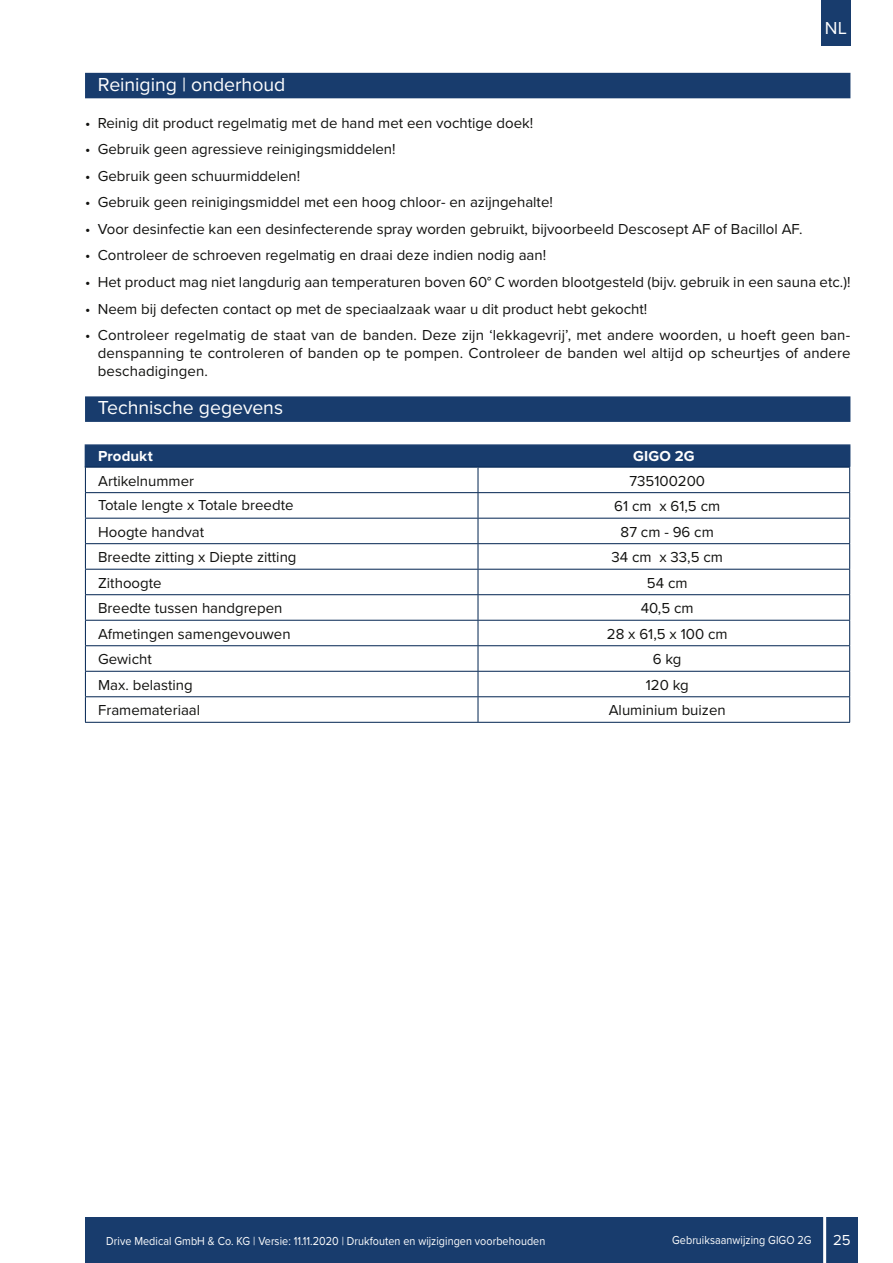
<style>
.page{position:relative;width:893px;height:1263px;background:#fff}
.page>*{position:absolute;margin:0;border:0;box-sizing:border-box;transform-origin:0 0}
.t1{font:19.5px "Proxima Nova";color:#fff}
.t2{font:18px "Proxima Nova";color:#fff}
.t3{font:15px/18px "Proxima Nova";color:#11110f;text-align:justify}
.t4{font:700 15px "Proxima Nova";letter-spacing:.005em;color:#fff}
.t5{font:15px "Proxima Nova";color:#fff}
.t6{font:12px "Proxima Nova";letter-spacing:.005em;color:#fff;scale:.9 1}
</style>
<div class="page">
<div style="left:85px;top:1217px;width:772px;height:46px;background:#183c6d"></div>
<hr style="left:823px;top:1213px;width:3px;height:50px;background:#fff">
<div style="left:821px;top:0;width:29px;height:46px;background:#183c6d"></div>
<div style="left:85px;top:73px;width:765px;height:25px;background:#183c6d"></div>
<div style="left:85px;top:396px;width:765px;height:26px;background:#183c6d"></div>
<hr style="left:85px;top:444px;width:393px;height:2px;background:#183c6d">
<hr style="left:478px;top:444px;width:372px;height:2px;background:#183c6d">
<svg style="left:85px;top:446px;width:765px;height:276px"></svg>
<hr style="left:85px;top:722px;width:393px;height:1px;background:#002350">
<hr style="left:478px;top:722px;width:372px;height:1px;background:#002350">
<hr style="left:85px;top:467px;width:393px;height:1px;background:#002350">
<p class="t2" style="left:825px;top:15px;width:23px">NL</p>
<h1 class="t1" style="left:98px;top:70px;width:189px">Reiniging | onderhoud</h1>
<p class="t3" style="left:85px;top:113px;width:450px">• Reinig dit product regelmatig met de hand met een vochtige doek!</p>
<p class="t3" style="left:85px;top:140px;width:312px">• Gebruik geen agressieve reinigingsmiddelen!</p>
<p class="t3" style="left:85px;top:166px;width:217px">• Gebruik geen schuurmiddelen!</p>
<p class="t3" style="left:85px;top:193px;width:469px">• Gebruik geen reinigingsmiddel met een hoog chloor- en azijngehalte!</p>
<p class="t3" style="left:85px;top:219px;width:719px">• Voor desinfectie kan een desinfecterende spray worden gebruikt, bijvoorbeeld Descosept AF of Bacillol AF.</p>
<p class="t3" style="left:85px;top:246px;width:463px">• Controleer de schroeven regelmatig en draai deze indien nodig aan!</p>
<p class="t3" style="left:85px;top:272px;width:767px">• Het product mag niet langdurig aan temperaturen boven 60° C worden blootgesteld (bijv. gebruik in een sauna etc.)!</p>
<p class="t3" style="left:85px;top:299px;width:564px">• Neem bij defecten contact op met de speciaalzaak waar u dit product hebt gekocht!</p>
<p class="t3" style="left:98px;top:325px;width:754px;text-indent:-13px">• Controleer regelmatig de staat van de banden. Deze zijn ‘lekkagevrij’, met andere woorden, u hoeft geen ban&shy;denspanning te controleren of banden op te pompen. Controleer de banden wel altijd op scheurtjes of andere beschadigingen.</p>
<h1 class="t1" style="left:98px;top:393px;width:187px">Technische gegevens</h1>
<p class="t4" style="left:98px;top:445px;width:56px">Produkt</p>
<p class="t4" style="left:633px;top:445px;width:63px">GIGO 2G</p>
<p class="t3" style="left:98px;top:471px;width:97px">Artikelnummer</p>
<p class="t3" style="left:629px;top:471px;width:77px">735100200</p>
<p class="t3" style="left:98px;top:496px;width:197px">Totale lengte x Totale breedte</p>
<p class="t3" style="left:614px;top:497px;width:107px">61 cm x 61,5 cm</p>
<p class="t3" style="left:98px;top:522px;width:107px">Hoogte handvat</p>
<p class="t3" style="left:621px;top:522px;width:95px">87 cm - 96 cm</p>
<p class="t3" style="left:98px;top:548px;width:200px">Breedte zitting x Diepte zitting</p>
<p class="t3" style="left:611px;top:548px;width:113px">34 cm x 33,5 cm</p>
<p class="t3" style="left:98px;top:573px;width:65px">Zithoogte</p>
<p class="t3" style="left:647px;top:573px;width:42px">54 cm</p>
<p class="t3" style="left:98px;top:599px;width:186px">Breedte tussen handgrepen</p>
<p class="t3" style="left:641px;top:599px;width:54px">40,5 cm</p>
<p class="t3" style="left:98px;top:624px;width:194px">Afmetingen samengevouwen</p>
<p class="t3" style="left:607px;top:624px;width:122px">28 x 61,5 x 100 cm</p>
<p class="t3" style="left:98px;top:650px;width:55px">Gewicht</p>
<p class="t3" style="left:653px;top:650px;width:30px">6 kg</p>
<p class="t3" style="left:98px;top:675px;width:96px">Max. belasting</p>
<p class="t3" style="left:646px;top:675px;width:44px">120 kg</p>
<p class="t3" style="left:98px;top:701px;width:104px">Framemateriaal</p>
<p class="t3" style="left:609px;top:701px;width:118px">Aluminium buizen</p>
<p class="t6" style="left:106px;top:1232px;width:489px">Drive Medical GmbH &amp; Co. KG | Versie: 11.11.2020 | Drukfouten en wijzigingen voorbehouden</p>
<p class="t6" style="left:672px;top:1231px;width:156px">Gebruiksaanwijzing GIGO 2G</p>
<p class="t5" style="left:833px;top:1229px;width:19px">25</p>
</div>
